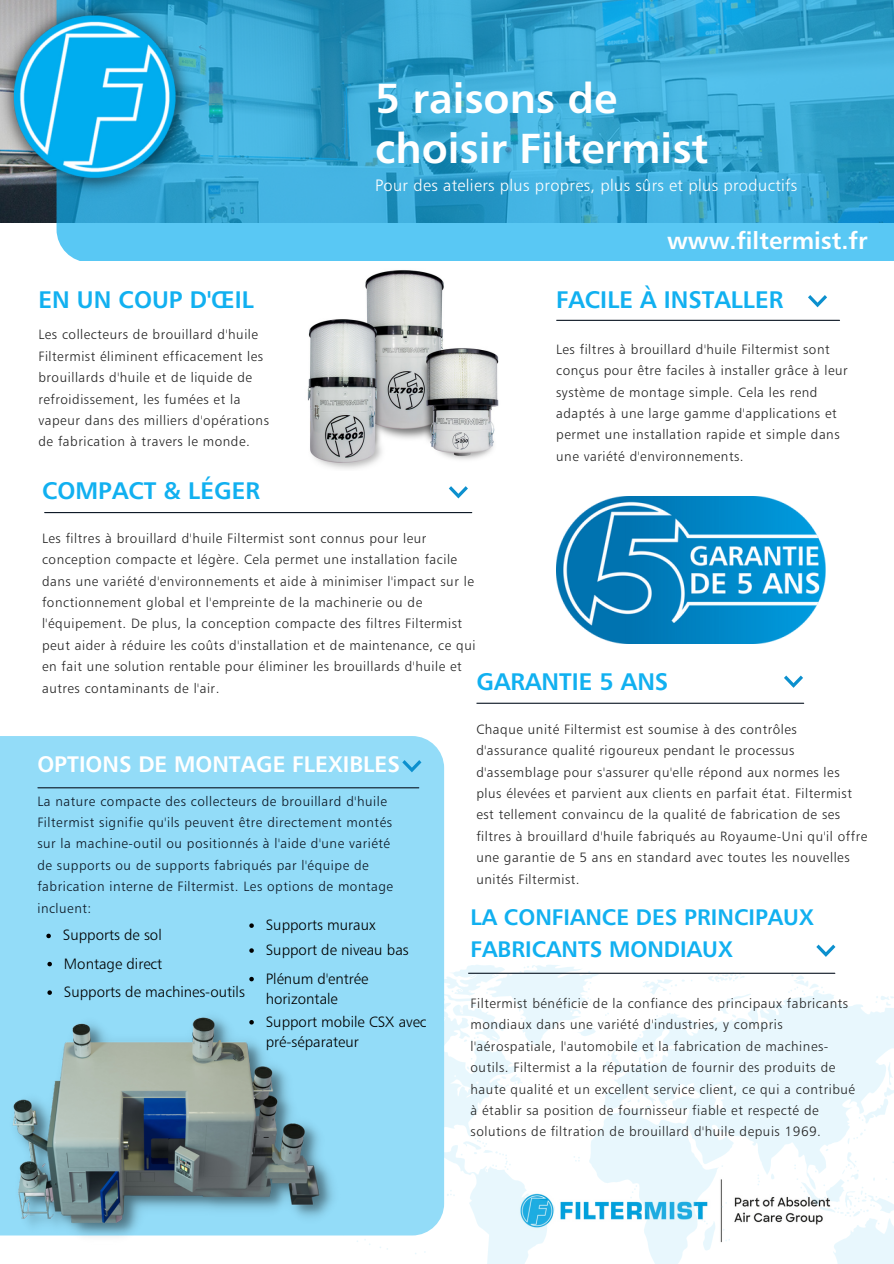
<style>
.page{position:relative;width:894px;height:1264px;background:#fff}
.page>*{position:absolute;margin:0;border:0;box-sizing:border-box;transform-origin:0 0}
.t1{font:42px/49.5px "Humanist 777 BT Bold B";color:#fff}
.t2{font:24px "Humanist 777 BT Bold B";color:#11b0f0}
.t3{font:24px "Humanist 777 BT Bold B";color:#fff}
.t4{font:22.5px/31.5px "Humanist 777 BT Bold B";color:#11b0f0}
.t5{font:22.5px "Humanist 777 BT Bold B";color:#fff}
.t6{font:16.5px "Humanist 777 BT Light B";letter-spacing:.02em;color:#fff}
.t7{font:15px/20.2px "Humanist 777 BT Light B";color:#000}
.t8{font:13.5px/21.5px "Humanist 777 BT Light B";letter-spacing:.04em;color:#222}
.t9{font:13.5px/21.5px "Humanist 777 BT Light B";letter-spacing:.04em;color:#0b1623}
</style>
<div class="page">
<svg style="left:340px;top:964px;width:553px;height:299px"></svg>
<div style="left:0;top:736px;width:444px;height:499px;background:#93dcf8"></div>
<svg style="left:56px;top:0;width:837px;height:261px;background:#3dadd9"></svg>
<hr style="left:556px;top:320px;width:283px;height:1px;background:#0b1623">
<hr style="left:45px;top:512px;width:426px;height:1px;background:#0b1623">
<hr style="left:476px;top:702px;width:327px;height:1px;background:#0b1623">
<svg style="left:808px;top:295px;width:18px;height:12px"></svg>
<svg style="left:449px;top:486px;width:19px;height:12px"></svg>
<svg style="left:784px;top:675px;width:18px;height:13px"></svg>
<img style="left:0;top:0;width:196px;height:200px">
<hr style="left:468px;top:972px;width:366px;height:1px;background:#0b1623">
<svg style="left:816px;top:944px;width:19px;height:12px"></svg>
<hr style="left:38px;top:787px;width:380px;height:1px;background:#0b1623">
<svg style="left:402px;top:760px;width:19px;height:12px"></svg>
<img style="left:9px;top:1008px;width:331px;height:228px">
<img style="left:307px;top:270px;width:192px;height:199px">
<img style="left:556px;top:496px;width:269px;height:148px">
<svg style="left:47px;top:961px;width:5px;height:5px"></svg>
<svg style="left:46px;top:933px;width:5px;height:5px"></svg>
<svg style="left:47px;top:990px;width:5px;height:4px"></svg>
<svg style="left:249px;top:1020px;width:5px;height:4px"></svg>
<svg style="left:249px;top:923px;width:5px;height:4px"></svg>
<svg style="left:249px;top:948px;width:5px;height:4px"></svg>
<svg style="left:249px;top:976px;width:5px;height:5px"></svg>
<h1 class="t1" style="left:375px;top:73px;width:335px">5 raisons de choisir Filtermist</h1>
<p class="t6" style="left:375px;top:176px;width:424px">Pour des ateliers plus propres, plus sûrs et plus productifs</p>
<h2 class="t2" style="left:38px;top:284px;width:217px">EN UN COUP D'ŒIL</h2>
<p class="t8" style="left:38px;top:324px;width:232px">Les collecteurs de brouillard d'huile Filtermist éliminent efficacement les brouillards d'huile et de liquide de refroidissement, les fumées et la vapeur dans des milliers d'opérations de fabrication à travers le monde.</p>
<h2 class="t2" style="left:42px;top:476px;width:219px">COMPACT &amp; LÉGER</h2>
<h2 class="t3" style="left:667px;top:225px;width:202px">www.filtermist.fr</h2>
<h2 class="t2" style="left:556px;top:284px;width:229px">FACILE À INSTALLER</h2>
<p class="t8" style="left:556px;top:338px;width:293px">Les filtres à brouillard d'huile Filtermist sont conçus pour être faciles à installer grâce à leur système de montage simple. Cela les rend adaptés à une large gamme d'applications et permet une installation rapide et simple dans une variété d'environnements.</p>
<p class="t8" style="left:42px;top:527px;width:435px">Les filtres à brouillard d'huile Filtermist sont connus pour leur conception compacte et légère. Cela permet une installation facile dans une variété d'environnements et aide à minimiser l'impact sur le fonctionnement global et l'empreinte de la machinerie ou de l'équipement. De plus, la conception compacte des filtres Filtermist peut aider à réduire les coûts d'installation et de maintenance, ce qui en fait une solution rentable pour éliminer les brouillards d'huile et autres contaminants de l'air.</p>
<h2 class="t2" style="left:476px;top:666px;width:193px">GARANTIE 5 ANS</h2>
<h3 class="t5" style="left:37px;top:750px;width:364px">OPTIONS DE MONTAGE FLEXIBLES</h3>
<p class="t9" style="left:37px;top:790px;width:357px">La nature compacte des collecteurs de brouillard d'huile Filtermist signifie qu'ils peuvent être directement montés sur la machine-outil ou positionnés à l'aide d'une variété de supports ou de supports fabriqués par l'équipe de fabrication interne de Filtermist. Les options de montage incluent:</p>
<p class="t7" style="left:63px;top:924px;width:100px">Supports de sol</p>
<p class="t7" style="left:64px;top:953px;width:100px">Montage direct</p>
<p class="t7" style="left:64px;top:981px;width:182px">Supports de machines-outils</p>
<p class="t7" style="left:266px;top:912px;width:144px;line-height:24.9px">Supports muraux<br>Support de niveau bas</p>
<p class="t7" style="left:266px;top:968px;width:104px">Plénum d'entrée horizontale</p>
<p class="t7" style="left:266px;top:1011px;width:162px">Support mobile CSX avec pré-séparateur</p>
<p class="t8" style="left:476px;top:718px;width:392px">Chaque unité Filtermist est soumise à des contrôles d'assurance qualité rigoureux pendant le processus d'assemblage pour s'assurer qu'elle répond aux normes les plus élevées et parvient aux clients en parfait état. Filtermist est tellement convaincu de la qualité de fabrication de ses filtres à brouillard d'huile fabriqués au Royaume-Uni qu'il offre une garantie de 5 ans en standard avec toutes les nouvelles unités Filtermist.</p>
<h3 class="t4" style="left:470px;top:901px;width:345px">LA CONFIANCE DES PRINCIPAUX<br>FABRICANTS MONDIAUX</h3>
<p class="t8" style="left:470px;top:992px;width:386px">Filtermist bénéficie de la confiance des principaux fabricants mondiaux dans une variété d'industries, y compris l'aérospatiale, l'automobile et la fabrication de machines&shy;outils. Filtermist a la réputation de fournir des produits de haute qualité et un excellent service client, ce qui a contribué à établir sa position de fournisseur fiable et respecté de solutions de filtration de brouillard d'huile depuis 1969.</p>
</div>
